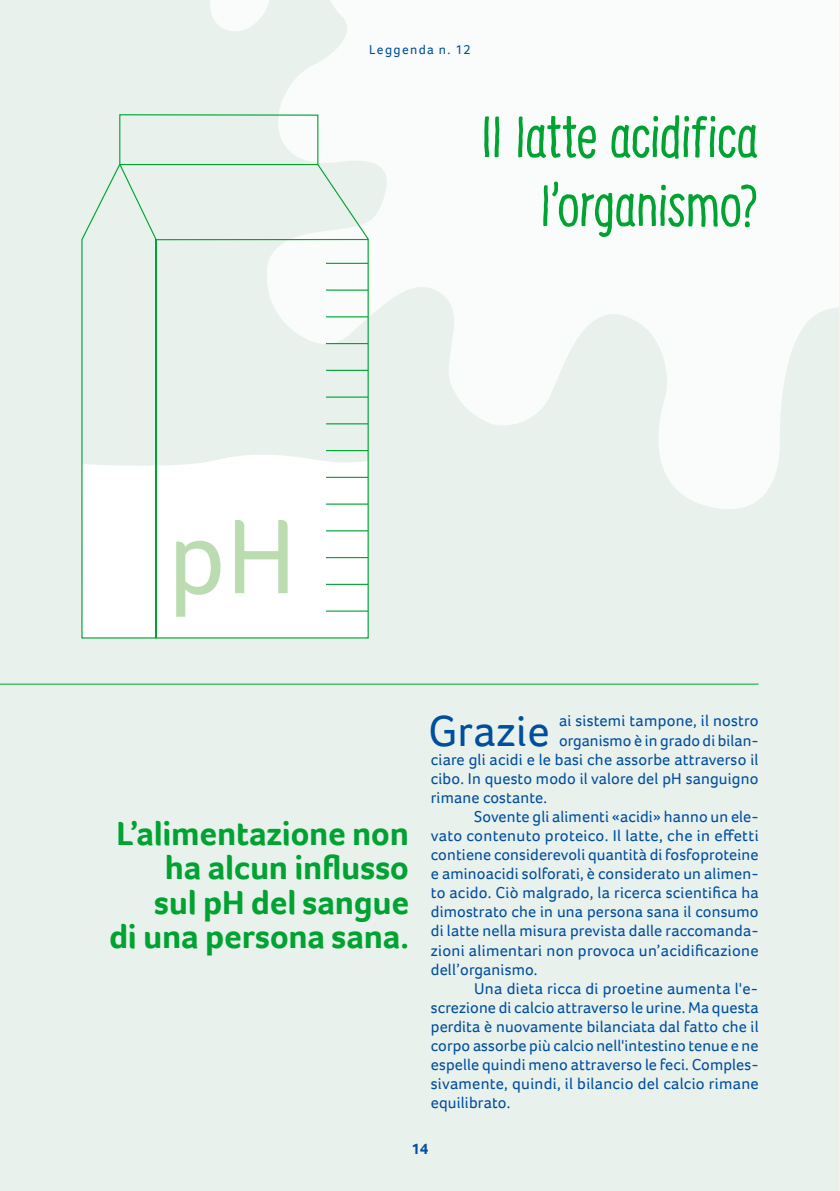
<style>
.page{position:relative;width:840px;height:1191px;background:#fff}
.page>*{position:absolute;margin:0;border:0;box-sizing:border-box;transform-origin:0 0}
.t1{font:109px "Foco";color:#bbdcb0}
.t2{font:condensed 57.2px/68.8px "Supernettcn";letter-spacing:-.015em;color:#00a231;text-align:right}
.t3{font:44.6px "Foco";letter-spacing:.01em;color:#004e9e}
.t4{font:700 34.4px/34.4px "Foco";letter-spacing:-.01em;color:#00a231;text-align:right}
.t5{font:16.2px "Foco";letter-spacing:.01em;color:#004e9e}
.t6{font:700 15.6px "Foco";color:#004e9e}
.t7{font:13.4px "Foco";letter-spacing:.1em;color:#004e9e}
</style>
<div class="page">
<div style="left:0;top:0;width:839px;height:1191px;background:#e9f1ed"></div>
<svg style="left:210px;top:0;width:628px;height:509px;fill:#fafcfb"></svg>
<svg style="left:81px;top:114px;width:288px;height:525px"></svg>
<hr style="left:326px;top:263px;width:42px;height:1px;background:#00a231">
<hr style="left:326px;top:450px;width:42px;height:1px;background:#00a231">
<hr style="left:326px;top:289px;width:42px;height:2px;background:#00a231">
<hr style="left:326px;top:477px;width:42px;height:1px;background:#00a231">
<hr style="left:326px;top:316px;width:42px;height:1px;background:#00a231">
<hr style="left:326px;top:503px;width:42px;height:1px;background:#00a231">
<hr style="left:326px;top:343px;width:42px;height:1px;background:#00a231">
<hr style="left:326px;top:530px;width:42px;height:1px;background:#00a231">
<hr style="left:326px;top:370px;width:42px;height:1px;background:#00a231">
<hr style="left:326px;top:557px;width:42px;height:1px;background:#00a231">
<hr style="left:326px;top:396px;width:42px;height:2px;background:#00a231">
<hr style="left:326px;top:584px;width:42px;height:1px;background:#00a231">
<hr style="left:326px;top:423px;width:42px;height:1px;background:#00a231">
<hr style="left:326px;top:610px;width:42px;height:1px;background:#00a231">
<hr style="left:0;top:684px;width:758px;height:1px;background:#00a231">
<svg style="left:838px;top:0;width:2px;height:464px"></svg>
<p class="t7" style="left:369px;top:41px;width:103px">Leggenda n. 12</p>
<p class="t2" style="left:480px;top:101px;width:279px">Il latte acidifica l’organismo?</p>
<p class="t1" style="left:168px;top:484px;width:129px">pH</p>
<p class="t4" style="left:109px;top:815px;width:301px">L’alimentazione non ha alcun influsso<br>sul pH del sangue<br>di una persona sana.</p>
<p class="t3" style="left:428px;top:701px;width:123px">Grazie</p>
<p class="t5" style="left:558px;top:710px;width:201px">ai sistemi tampone, il nostro</p>
<p class="t5" style="left:558px;top:729px;width:201px">organismo è in grado di bilan-</p>
<p class="t5" style="left:430px;top:748px;width:329px">ciare gli acidi e le basi che assorbe attraverso il</p>
<p class="t5" style="left:430px;top:767px;width:329px">cibo. In questo modo il valore del pH sanguigno</p>
<p class="t5" style="left:430px;top:786px;width:118px">rimane costante.</p>
<p class="t5" style="left:474px;top:805px;width:286px">Sovente gli alimenti «acidi» hanno un ele-</p>
<p class="t5" style="left:430px;top:824px;width:329px">vato contenuto proteico. Il latte, che in effetti</p>
<p class="t5" style="left:430px;top:844px;width:329px">contiene considerevoli quantità di fosfoproteine</p>
<p class="t5" style="left:430px;top:863px;width:329px">e aminoacidi solforati, è considerato un alimen-</p>
<p class="t5" style="left:430px;top:882px;width:329px">to acido. Ciò malgrado, la ricerca scientifica ha</p>
<p class="t5" style="left:430px;top:901px;width:329px">dimostrato che in una persona sana il consumo</p>
<p class="t5" style="left:430px;top:920px;width:329px">di latte nella misura prevista dalle raccomanda-</p>
<p class="t5" style="left:430px;top:939px;width:329px">zioni alimentari non provoca un’acidificazione</p>
<p class="t5" style="left:430px;top:958px;width:108px">dell’organismo.</p>
<p class="t5" style="left:474px;top:977px;width:285px">Una dieta ricca di proetine aumenta l'e-</p>
<p class="t5" style="left:430px;top:996px;width:329px">screzione di calcio attraverso le urine. Ma questa</p>
<p class="t5" style="left:430px;top:1015px;width:329px">perdita è nuovamente bilanciata dal fatto che il</p>
<p class="t5" style="left:430px;top:1034px;width:329px">corpo assorbe più calcio nell'intestino tenue e ne</p>
<p class="t5" style="left:430px;top:1054px;width:329px">espelle quindi meno attraverso le feci. Comples-</p>
<p class="t5" style="left:430px;top:1073px;width:329px">sivamente, quindi, il bilancio del calcio rimane</p>
<p class="t5" style="left:430px;top:1092px;width:81px">equilibrato.</p>
<p class="t6" style="left:411px;top:1138px;width:18px">14</p>
</div>
